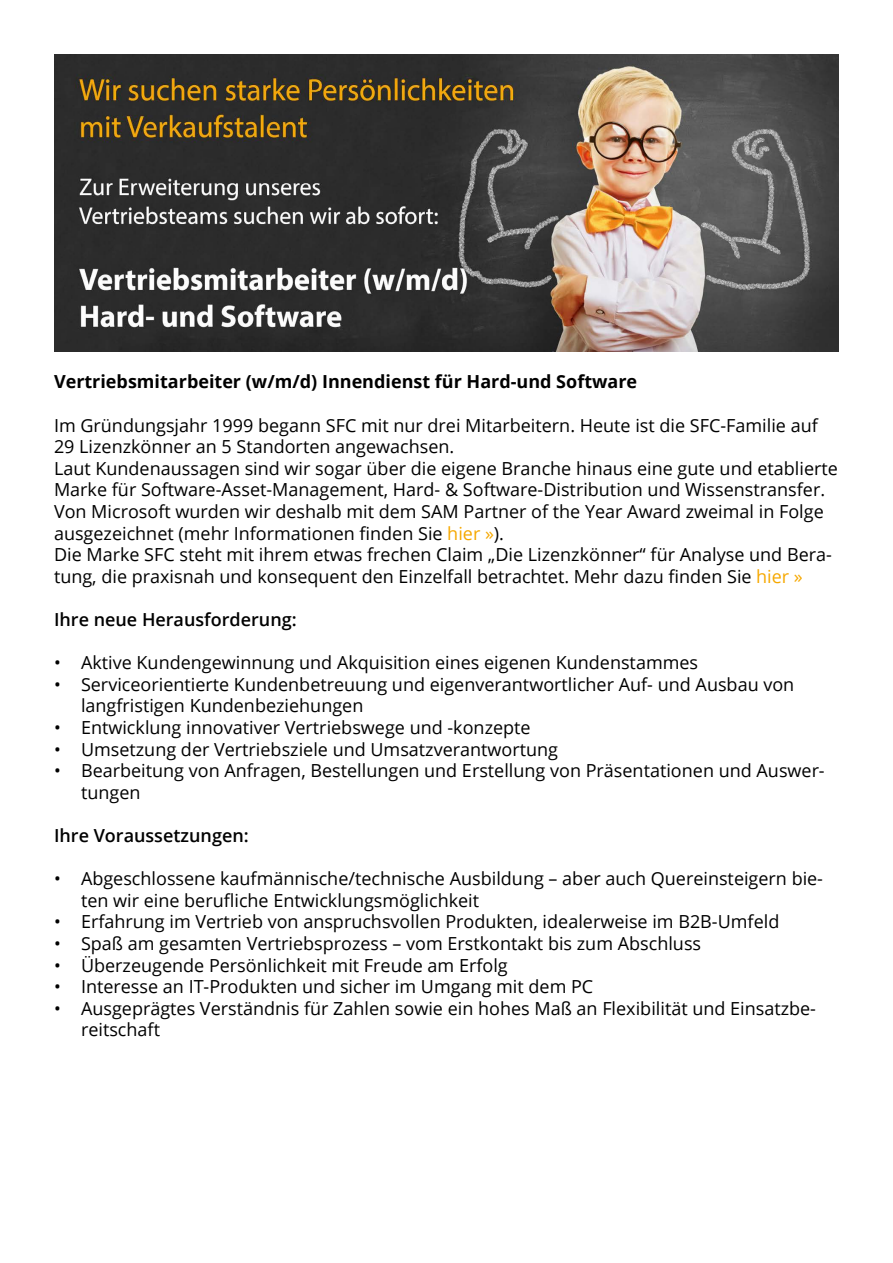
<style>
.page{position:relative;width:893px;height:1263px;background:#fff}
.page>*{position:absolute;margin:0;border:0;box-sizing:border-box;transform-origin:0 0}
.t1{font:18px/21.6px "Open Sans";color:#000}
.t2{font:700 18px "Open Sans";color:#000}
.t3{font:600 18px "Open Sans";color:#000}
.s1{color:#f6a800}
</style>
<div class="page">
<img style="left:54px;top:54px;width:785px;height:298px">
<p class="t2" style="left:54px;top:369px;width:585px">Vertriebsmitarbeiter (w/m/d) Innendienst für Hard-und Software</p>
<p class="t1" style="left:54px;top:414px;width:785px">Im Gründungsjahr 1999 begann SFC mit nur drei Mitarbeitern. Heute ist die SFC-Familie auf 29 Lizenzkönner an 5 Standorten angewachsen.<br>Laut Kundenaussagen sind wir sogar über die eigene Branche hinaus eine gute und etablierte Marke für Software-Asset-Management, Hard- &amp; Software-Distribution und Wissenstransfer.<br>Von Microsoft wurden wir deshalb mit dem SAM Partner of the Year Award zweimal in Folge ausgezeichnet (mehr Informationen finden Sie <span class="s1">hier »</span>).<br>Die Marke SFC steht mit ihrem etwas frechen Claim „Die Lizenzkönner“ für Analyse und Bera&shy;tung, die praxisnah und konsequent den Einzelfall betrachtet. Mehr dazu finden Sie <span class="s1">hier »</span></p>
<p class="t3" style="left:54px;top:607px;width:244px">Ihre neue Herausforderung:</p>
<p class="t1" style="left:54px;top:651px;width:646px">• Aktive Kundengewinnung und Akquisition eines eigenen Kundenstammes</p>
<p class="t1" style="left:81px;top:673px;width:715px;text-indent:-27px">• Serviceorientierte Kundenbetreuung und eigenverantwortlicher Auf- und Ausbau von langfristigen Kundenbeziehungen</p>
<p class="t1" style="left:54px;top:716px;width:478px">• Entwicklung innovativer Vertriebswege und -konzepte</p>
<p class="t1" style="left:54px;top:738px;width:506px">• Umsetzung der Vertriebsziele und Umsatzverantwortung</p>
<p class="t1" style="left:81px;top:759px;width:745px;text-indent:-27px">• Bearbeitung von Anfragen, Bestellungen und Erstellung von Präsentationen und Auswer&shy;tungen</p>
<p class="t3" style="left:54px;top:823px;width:196px">Ihre Voraussetzungen:</p>
<p class="t1" style="left:81px;top:867px;width:743px;text-indent:-27px">• Abgeschlossene kaufmännische/technische Ausbildung – aber auch Quereinsteigern bie&shy;ten wir eine berufliche Entwicklungsmöglichkeit</p>
<p class="t1" style="left:54px;top:910px;width:727px">• Erfahrung im Vertrieb von anspruchsvollen Produkten, idealerweise im B2B-Umfeld</p>
<p class="t1" style="left:54px;top:932px;width:649px">• Spaß am gesamten Vertriebsprozess – vom Erstkontakt bis zum Abschluss</p>
<p class="t1" style="left:54px;top:954px;width:455px">• Überzeugende Persönlichkeit mit Freude am Erfolg</p>
<p class="t1" style="left:54px;top:975px;width:541px">• Interesse an IT-Produkten und sicher im Umgang mit dem PC</p>
<p class="t1" style="left:81px;top:997px;width:736px;text-indent:-27px">• Ausgeprägtes Verständnis für Zahlen sowie ein hohes Maß an Flexibilität und Einsatzbe&shy;reitschaft</p>
</div>
